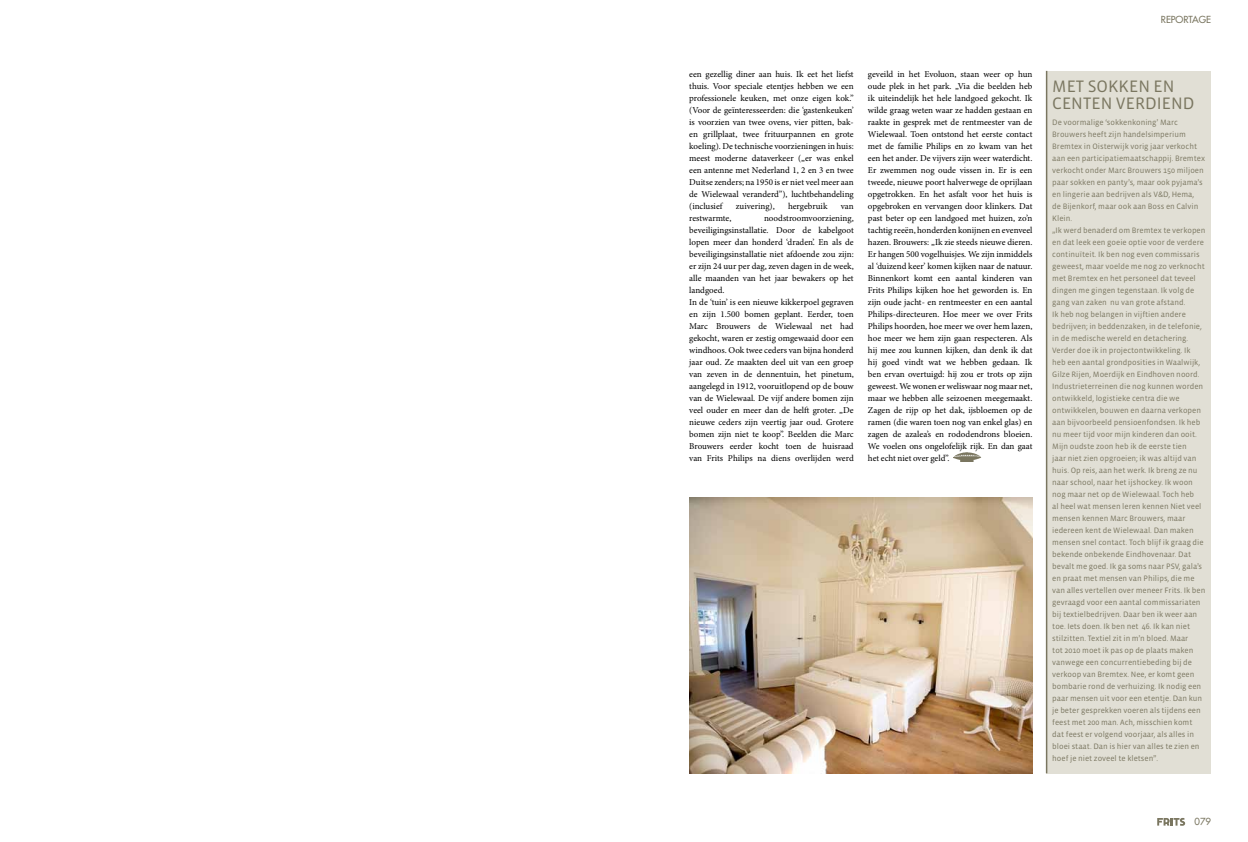
<style>
.page{position:relative;width:1248px;height:842px;background:#fff}
.page>*{position:absolute;margin:0;border:0;box-sizing:border-box;transform-origin:0 0}
.t1{font:17px/17px "Vista Sans OT";color:#7a7660}
.t2{font:9.5px "Futura";color:#7a7660}
.t3{font:9px/12px "Minion Pro";color:#000;text-align:justify}
.t4{font:8px/12px "Vista Sans OT";color:#7a7660}
</style>
<div class="page">
<div style="left:1046px;top:71px;width:164px;height:702px;background:#e1dfd5"></div>
<svg style="left:1157px;top:818px;width:27px;height:8px"></svg>
<img style="left:689px;top:497px;width:343px;height:276px">
<hr style="left:1045px;top:71px;width:2px;height:702px;background:#7a7660">
<img style="left:953px;top:452px;width:28px;height:9px">
<p class="t3" style="left:689px;top:68px;width:166px">een gezellig diner aan huis. Ik eet het liefst thuis. Voor speciale etentjes hebben we een professionele keuken, met onze eigen kok.” (Voor de geïnteresseerden: die ‘gastenkeuken’ is voorzien van twee ovens, vier pitten, bak&shy;en grillplaat, twee frituurpannen en grote koeling). De technische voorzieningen in huis: meest moderne dataverkeer („er was enkel een antenne met Nederland 1, 2 en 3 en twee Duitse zenders; na 1950 is er niet veel meer aan de Wielewaal veranderd”), luchtbehandeling (inclusief</p>
<p class="t3" style="left:735px;top:200px;width:40px">zuivering),</p>
<p class="t3" style="left:788px;top:200px;width:41px">hergebruik</p>
<p class="t3" style="left:840px;top:200px;width:14px">van</p>
<p class="t3" style="left:689px;top:212px;width:166px;text-align:left;text-indent:75px">noodstroomvoorziening, beveiligingsinstallatie. Door de kabelgoot lopen meer dan honderd ‘draden’. En als de beveiligingsinstallatie niet afdoende zou zijn: er zijn 24 uur per dag, zeven dagen in de week, alle maanden van het jaar bewakers op het landgoed.<br>In de ‘tuin’ is een nieuwe kikkerpoel gegraven en zijn 1.500 bomen geplant. Eerder, toen Marc Brouwers de Wielewaal net had gekocht, waren er zestig omgewaaid door een windhoos. Ook twee ceders van bijna honderd jaar oud. Ze maakten deel uit van een groep van zeven in de dennentuin, het pinetum, aangelegd in 1912, vooruitlopend op de bouw van de Wielewaal. De vijf andere bomen zijn veel ouder en meer dan de helft groter. „De nieuwe ceders zijn veertig jaar oud. Grotere bomen zijn niet te koop”. Beelden die Marc Brouwers eerder kocht toen de huisraad van Frits Philips na diens overlijden werd</p>
<p class="t3" style="left:689px;top:212px;width:44px">restwarmte,</p>
<p class="t3" style="left:867px;top:68px;width:166px">geveild in het Evoluon, staan weer op hun oude plek in het park. „Via die beelden heb ik uiteindelijk het hele landgoed gekocht. Ik wilde graag weten waar ze hadden gestaan en raakte in gesprek met de rentmeester van de Wielewaal. Toen ontstond het eerste contact met de familie Philips en zo kwam van het een het ander. De vijvers zijn weer waterdicht.<br>Er zwemmen nog oude vissen in. Er is een tweede, nieuwe poort halverwege de oprijlaan opgetrokken. En het asfalt voor het huis is opgebroken en vervangen door klinkers. Dat past beter op een landgoed met huizen, zo’n tachtig reeën, honderden konijnen en evenveel hazen. Brouwers: „Ik zie steeds nieuwe dieren.<br>Er hangen 500 vogelhuisjes. We zijn inmiddels al ‘duizend keer’ komen kijken naar de natuur.<br>Binnenkort komt een aantal kinderen van Frits Philips kijken hoe het geworden is. En zijn oude jacht- en rentmeester en een aantal Philips-directeuren. Hoe meer we over Frits Philips hoorden, hoe meer we over hem lazen, hoe meer we hem zijn gaan respecteren. Als hij mee zou kunnen kijken, dan denk ik dat hij goed vindt wat we hebben gedaan. Ik ben ervan overtuigd: hij zou er trots op zijn geweest. We wonen er weliswaar nog maar net, maar we hebben alle seizoenen meegemaakt.<br>Zagen de rijp op het dak, ijsbloemen op de ramen (die waren toen nog van enkel glas) en zagen de azalea’s en rododendrons bloeien.<br>We voelen ons ongelofelijk rijk. En dan gaat het echt niet over geld”.</p>
<p class="t2" style="left:1160px;top:13px;width:52px">REPORTAGE</p>
<h1 class="t1" style="left:1052px;top:78px;width:47px">Met sokke</h1>
<h1 class="t1" style="left:1052px;top:78px;width:141px;text-indent:86px">n en centen verdiend</h1>
<p class="t4" style="left:1052px;top:117px;width:155px">De voormalige ‘sokkenkoning’ Marc Brouwers heeft zijn handelsimperium Bremtex in Oisterwijk vorig jaar verkocht aan een participatiemaatschappij. B remtex verkocht onder Marc Brouwers 150 miljoen paar sokken en panty’s, maar ook pyjama’s en lingerie aan bedrijven als V&amp;D, H ema,<br>de Bijenkorf, maar ook aan Boss en Calvin Klein.<br>„Ik werd benaderd om Bremtex te verkopen en dat leek een goeie optie voor de verdere continuïteit. Ik ben nog even commissaris geweest, maar voelde me nog zo verknocht met B remtex en het personeel dat teveel dingen me gingen tegenstaan. Ik volg de gang van zaken nu van grote afstand.<br>Ik heb nog belangen in vijftien andere bedrijven; in beddenzaken, in de telefonie, in de medische wereld en detachering.<br>Verder doe ik in projectontwikkeling. Ik heb een aantal grondposities in Waalwijk, Gilze Rijen, Moerdijk en Eindhoven noord.<br>Industrieterreinen die nog kunnen worden ontwikkeld, logistieke centra die we ontwikkelen, bouwen en daarna verkopen aan bijvoorbeeld pensioenfondsen. Ik heb nu meer tijd voor mijn kinderen dan ooit.<br>Mijn oudste zoon heb ik de eerste tien<br>jaar niet zien opgroeien; ik was altijd van huis. Op reis, aan het werk. Ik breng ze nu naar school, naar het ijshockey. Ik woon nog maar net op de Wielewaal. Toch heb<br>al heel wat mensen leren kennen N iet veel mensen kennen Marc Brouwers, maar iedereen kent de Wielewaal. Dan maken mensen snel contact. Toch blijf ik graag die bekende onbekende Eindhovenaar. Dat bevalt me goed. Ik ga soms naar PSV, gala’s en praat met mensen van Philips, die me van alles vertellen over meneer Frits. Ik ben gevraagd voor een aantal commissariaten bij textielbedrijven. Daar ben ik weer aan toe. Iets doen. Ik ben net 46. Ik kan niet stilzitten. Textiel zit in m’n bloed. Maar<br>tot 2010 moet ik pas op de plaats maken vanwege een concurrentiebeding bij de verkoop van B remtex. N ee, er komt geen bombarie rond de verhuizing. Ik nodig een paar mensen uit voor een etentje. Dan kun je beter gesprekken voeren als tijdens een feest met 200 man. Ach, misschien komt dat feest er volgend voorjaar, als alles in bloei staat. Dan is hier van alles te zien en hoef je niet zoveel te kletsen”.</p>
<p class="t2" style="left:1194px;top:816px;width:18px">079</p>
</div>
